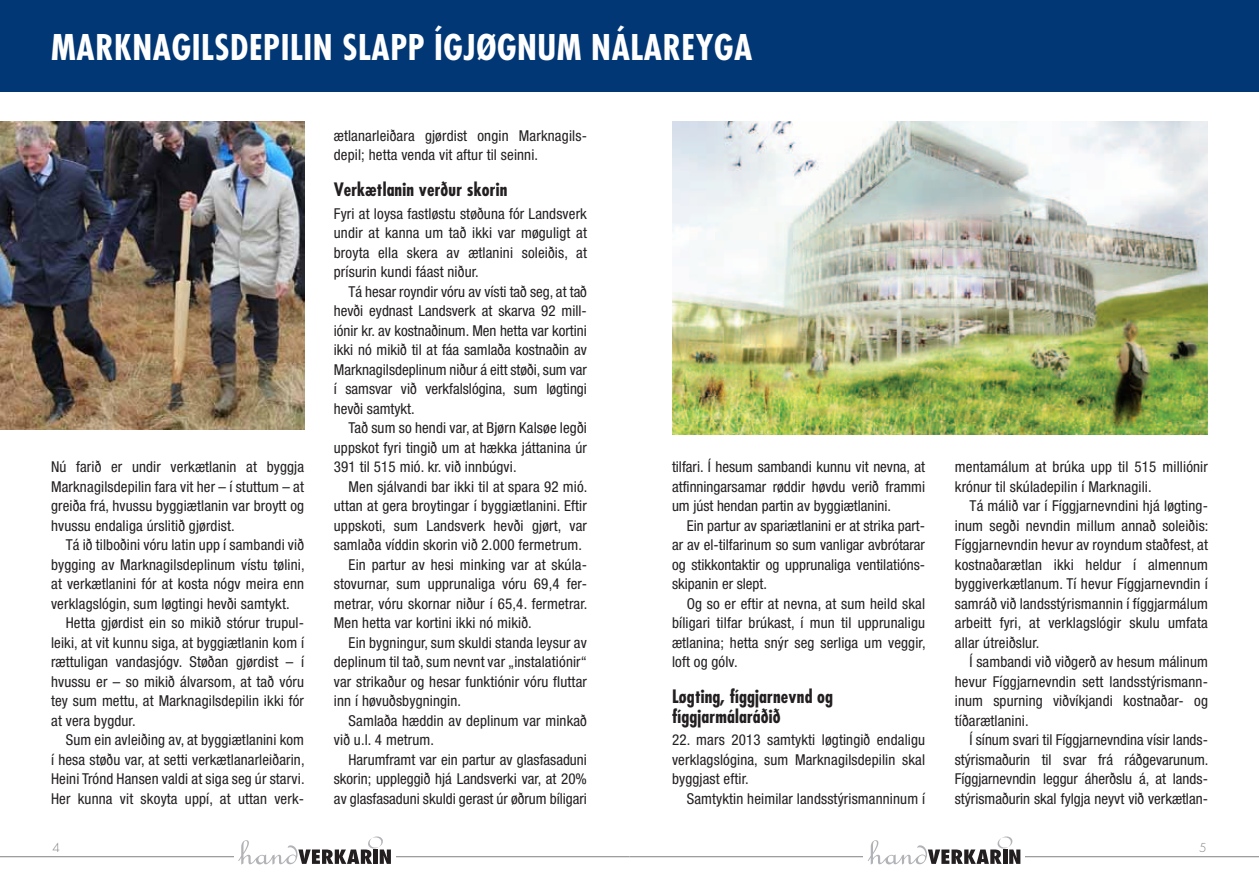
<style>
.page{position:relative;width:1259px;height:893px;background:#fff}
.page>*{position:absolute;margin:0;border:0;box-sizing:border-box;transform-origin:0 0}
.t1{font:700 condensed 34.5px "Futura";letter-spacing:.015em;color:#fff}
.t2{font:700 condensed 18px/19.5px "Futura";letter-spacing:.01em;color:#231f20}
.t3{font:condensed 15px/19.5px "Helvetica Neue";letter-spacing:.01em;color:#231f20;text-align:justify}
.t4{font:300 12px "Futura";color:#808285}
</style>
<div class="page">
<hr style="left:629px;top:856px;width:630px;height:1px;background:#808285">
<div style="left:863px;top:827px;width:162px;height:42px;background:#fff"></div>
<svg style="left:868px;top:836px;width:152px;height:29px"></svg>
<hr style="left:0;top:856px;width:629px;height:1px;background:#808285">
<div style="left:234px;top:827px;width:161px;height:42px;background:#fff"></div>
<svg style="left:238px;top:836px;width:153px;height:29px"></svg>
<div style="left:629px;top:0;width:630px;height:92px;background:#013775"></div>
<div style="left:0;top:0;width:629px;height:92px;background:#013775"></div>
<img style="left:0;top:121px;width:304px;height:309px">
<img style="left:672px;top:122px;width:536px;height:312px">
<h1 class="t1" style="left:51px;top:25px;width:21px">Marknag</h1>
<h1 class="t1" style="left:192px;top:25px;width:456px">ilsdepilin slapp ígjøgnum nálare</h1>
<h1 class="t1" style="left:696px;top:25px;width:38px">yga</h1>
<p class="t3" style="left:51px;top:457px;width:255px">Nú farið er undir verkætlanin at byggja Marknagilsdepilin fara vit her – í stuttum – at greiða frá, hvussu byggiætlanin var broytt og hvussu endaliga úrslitið gjørdist.</p>
<p class="t3" style="left:66px;top:535px;width:240px">Tá ið tilboðini vóru latin upp í sambandi við</p>
<p class="t3" style="left:51px;top:555px;width:255px">bygging av Marknagilsdeplinum vístu tølini,</p>
<p class="t3" style="left:51px;top:574px;width:254px">at verkætlanini fór at kosta nógv meira enn</p>
<p class="t3" style="left:51px;top:594px;width:240px">verklagslógin, sum løgtingi hevði samtykt.</p>
<p class="t3" style="left:66px;top:613px;width:240px">Hetta gjørdist ein so mikið stórur trupul-</p>
<p class="t3" style="left:51px;top:633px;width:254px">leiki, at vit kunnu siga, at byggiætlanin kom í</p>
<p class="t3" style="left:51px;top:652px;width:255px">rættuligan vandasjógv. Støðan gjørdist – í</p>
<p class="t3" style="left:51px;top:672px;width:254px">hvussu er – so mikið álvarsom, at tað vóru</p>
<p class="t3" style="left:51px;top:691px;width:254px">tey sum mettu, at Marknagilsdepilin ikki fór</p>
<p class="t3" style="left:51px;top:711px;width:86px">at vera bygdur.</p>
<p class="t3" style="left:66px;top:730px;width:240px">Sum ein avleiðing av, at byggiætlanini kom</p>
<p class="t3" style="left:51px;top:750px;width:255px">í hesa støðu var, at setti verkætlanarleiðarin,</p>
<p class="t3" style="left:51px;top:769px;width:255px">Heini Trónd Hansen valdi at siga seg úr starvi.</p>
<p class="t3" style="left:51px;top:789px;width:254px">Her kunna vit skoyta uppí, at uttan verk-</p>
<p class="t3" style="left:334px;top:126px;width:255px">ætlanarleiðara gjørdist ongin Marknagils&shy;depil; hetta venda vit aftur til seinni.</p>
<p class="t2" style="left:334px;top:180px;width:175px">Verkætlanin verður skorin</p>
<p class="t3" style="left:334px;top:204px;width:255px">Fyri at loysa fastløstu støðuna fór Landsverk undir at kanna um tað ikki var møguligt at broyta ella skera av ætlanini soleiðis, at prísurin kundi fáast niður.</p>
<p class="t3" style="left:334px;top:282px;width:255px;text-indent:15px">Tá hesar royndir vóru av vísti tað seg, at tað hevði eydnast Landsverk at skarva 92 mill&shy;iónir kr. av kostnaðinum. Men hetta var kortini ikki nó mikið til at fáa samlaða kostnaðin av Marknagilsdeplinum niður á eitt støði, sum var í samsvar við verkfalslógina, sum løgtingi hevði samtykt.</p>
<p class="t3" style="left:334px;top:418px;width:254px;text-indent:15px">Tað sum so hendi var, at Bjørn Kalsøe legði uppskot fyri tingið um at hækka játtanina úr 391 til 515 mió. kr. við innbúgvi.</p>
<p class="t3" style="left:348px;top:477px;width:240px">Men sjálvandi bar ikki til at spara 92 mió.</p>
<p class="t3" style="left:334px;top:496px;width:254px">uttan at gera broytingar í byggiætlanini. Eftir</p>
<p class="t3" style="left:334px;top:516px;width:254px">uppskoti, sum Landsverk hevði gjørt, var</p>
<p class="t3" style="left:334px;top:535px;width:250px">samlaða víddin skorin við 2.000 fermetrum.</p>
<p class="t3" style="left:348px;top:555px;width:240px">Ein partur av hesi minking var at skúla-</p>
<p class="t3" style="left:334px;top:574px;width:255px">stovurnar, sum upprunaliga vóru 69,4 fer-</p>
<p class="t3" style="left:334px;top:594px;width:255px">metrar, vóru skornar niður í 65,4. fermetrar.</p>
<p class="t3" style="left:334px;top:613px;width:199px">Men hetta var kortini ikki nó mikið.</p>
<p class="t3" style="left:348px;top:633px;width:240px">Ein bygningur, sum skuldi standa leysur av</p>
<p class="t3" style="left:334px;top:652px;width:255px">deplinum til tað, sum nevnt var „instalatiónir“</p>
<p class="t3" style="left:334px;top:672px;width:254px">var strikaður og hesar funktiónir vóru fluttar</p>
<p class="t3" style="left:334px;top:691px;width:129px">inn í høvuðsbygningin.</p>
<p class="t3" style="left:348px;top:711px;width:240px">Samlaða hæddin av deplinum var minkað</p>
<p class="t3" style="left:334px;top:730px;width:102px">við u.l. 4 metrum.</p>
<p class="t3" style="left:348px;top:750px;width:240px">Harumframt var ein partur av glasfasaduni</p>
<p class="t3" style="left:334px;top:769px;width:255px">skorin; uppleggið hjá Landsverki var, at 20%</p>
<p class="t3" style="left:334px;top:789px;width:254px">av glasfasaduni skuldi gerast úr øðrum bíligari</p>
<p class="t3" style="left:672px;top:457px;width:255px">tilfari. Í hesum sambandi kunnu vit nevna, at atfinningarsamar røddir høvdu verið frammi um júst hendan partin av byggiætlanini.</p>
<p class="t3" style="left:672px;top:516px;width:254px;text-indent:15px">Ein partur av spariætlanini er at strika part&shy;ar av el-tilfarinum so sum vanligar avbrótarar og stikkontaktir og upprunaliga ventilatións&shy;skipanin er slept.</p>
<p class="t3" style="left:672px;top:594px;width:255px;text-indent:15px">Og so er eftir at nevna, at sum heild skal bíligari tilfar brúkast, í mun til upprunaligu ætlanina; hetta snýr seg serliga um veggir, loft og gólv.</p>
<p class="t2" style="left:672px;top:687px;width:163px">Løgting, fíggjarnevnd og fíggjarmálaráðið</p>
<p class="t3" style="left:672px;top:730px;width:255px">22. mars 2013 samtykti løgtingið endaligu verklagslógina, sum Marknagilsdepilin skal byggjast eftir.</p>
<p class="t3" style="left:687px;top:789px;width:240px">Samtyktin heimilar landsstýrismanninum í</p>
<p class="t3" style="left:955px;top:457px;width:255px">mentamálum at brúka upp til 515 milliónir krónur til skúladepilin í Marknagili.</p>
<p class="t3" style="left:955px;top:496px;width:255px;text-indent:15px">Tá málið var í Fíggjarnevndini hjá løgting&shy;inum segði nevndin millum annað soleiðis:<br>Fíggjarnevndin hevur av royndum staðfest, at kostnaðarætlan ikki heldur í almennum byggiverkætlanum. Tí hevur Fíggjarnevndin í samráð við landsstýrismannin í fíggjarmálum arbeitt fyri, at verklagslógir skulu umfata allar útreiðslur.</p>
<p class="t3" style="left:955px;top:652px;width:254px;text-indent:15px">Í sambandi við viðgerð av hesum málinum hevur Fíggjarnevndin sett landsstýrismann&shy;inum spurning viðvíkjandi kostnaðar- og tíðarætlanini.</p>
<p class="t3" style="left:955px;top:730px;width:255px;text-indent:15px">Í sínum svari til Fíggjarnevndina vísir lands&shy;stýrismaðurin til svar frá ráðgevarunum.<br>Fíggjarnevndin leggur áherðslu á, at lands&shy;stýrismaðurin skal fylgja neyvt við verkætlan-</p>
<p class="t4" style="left:53px;top:839px;width:9px">4</p>
<p class="t4" style="left:1199px;top:839px;width:9px">5</p>
</div>
